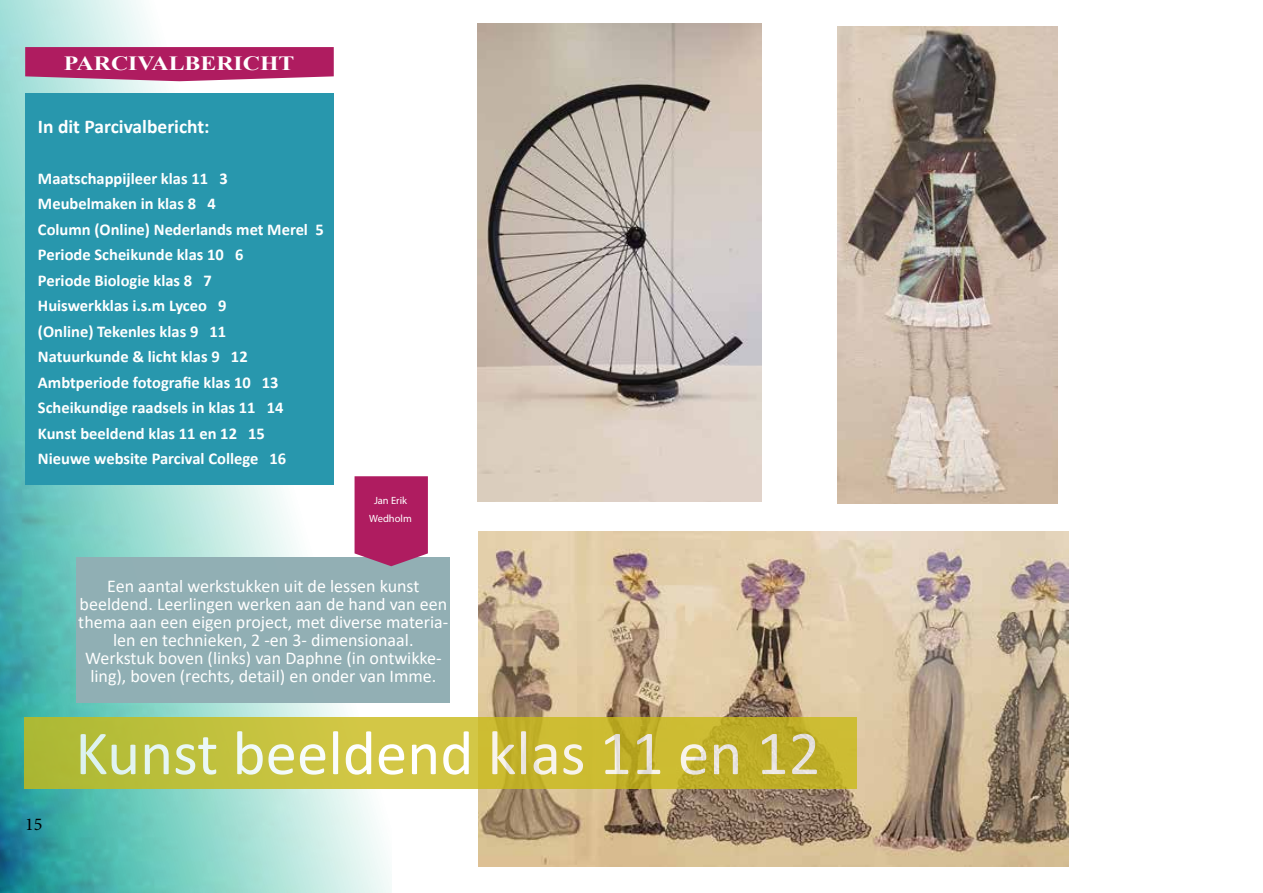
<style>
.page{position:relative;width:1263px;height:893px;background:#fff}
.page>*{position:absolute;margin:0;border:0;box-sizing:border-box;transform-origin:0 0}
.t1{font:63px "Calibri";color:#fff}
.t2{font:700 20.1px "Times New Roman";color:#fff;scale:1.18 1}
.t3{font:700 19.5px "Calibri";color:#fff}
.t4{font:18px/18px "Calibri";color:#fff;text-align:center}
.t5{font:18px "Minion Pro";color:#000}
.t6{font:700 16.5px/25.5px "Calibri";color:#fff}
.t7{font:10.5px/18px "Myriad Pro";color:#fff;text-align:center}
</style>
<div class="page">
<img style="left:0;top:0;width:391px;height:893px">
<svg style="left:25px;top:47px;width:309px;height:34px;background:#b22a69"></svg>
<div style="left:25px;top:94px;width:309px;height:391px;background:#2897ad"></div>
<img style="left:478px;top:532px;width:591px;height:335px">
<img style="left:477px;top:24px;width:284px;height:477px">
<img style="left:837px;top:26px;width:221px;height:477px">
<svg style="left:24px;top:718px;width:833px;height:71px;background:#c3bb35"></svg>
<div style="left:77px;top:557px;width:373px;height:146px;background:#91afb4"></div>
<svg style="left:355px;top:476px;width:73px;height:90px;background:#ad2766"></svg>
<p class="t2" style="left:64px;top:49px;width:197px">PARCIVALBERICHT</p>
<p class="t3" style="left:38px;top:112px;width:173px">In dit Parcivalbericht:</p>
<p class="t6" style="left:38px;top:165px;width:287px">Maatschappijleer klas 11 3<br>Meubelmaken in klas 8 4<br>Column (Online) Nederlands met Merel 5<br>Periode Scheikunde klas 10 6<br>Periode Biologie klas 8 7<br>Huiswerkklas i.s.m Lyceo 9<br>(Online) Tekenles klas 9 11<br>Natuurkunde &amp; licht klas 9 12<br>Ambtperiode fotografie klas 10 13<br>Scheikundige raadsels in klas 11 14<br>Kunst beeldend klas 11 en 12 15<br>Nieuwe website Parcival College 16</p>
<p class="t7" style="left:369px;top:491px;width:44px">Jan Erik<br>Wedholm</p>
<p class="t4" style="left:78px;top:576px;width:372px">Een aantal werkstukken uit de lessen kunst beeldend. Leerlingen werken aan de hand van een thema aan een eigen project, met diverse materia&shy;len en technieken, 2 -en 3- dimensionaal.<br>Werkstuk boven (links) van Daphne (in ontwikke&shy;ling), boven (rechts, detail) en onder van Imme.</p>
<p class="t5" style="left:25px;top:812px;width:19px">15</p>
<h1 class="t1" style="left:75px;top:709px;width:747px">Kunst beeldend klas 11 en 12</h1>
</div>
